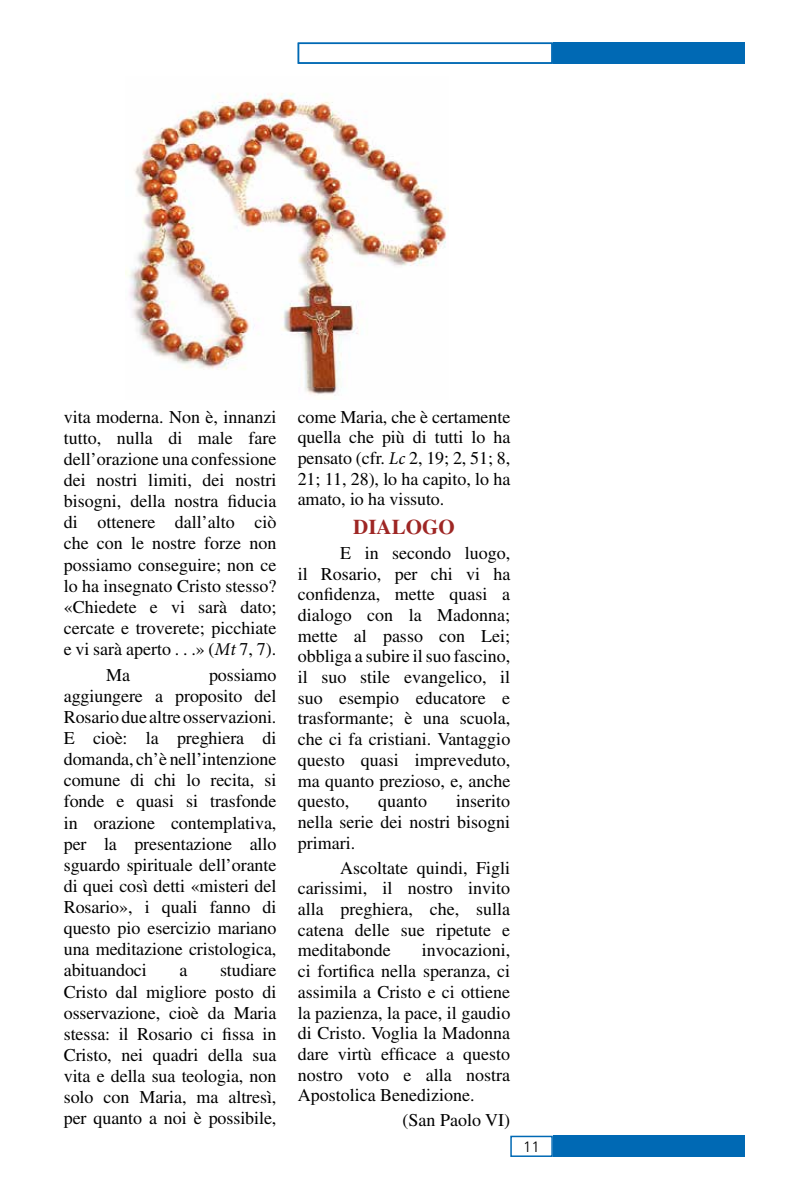
<style>
.page{position:relative;width:808px;height:1191px;background:#fff}
.page>*{position:absolute;margin:0;border:0;box-sizing:border-box;transform-origin:0 0}
.t1{font:700 21px "Times";color:#9e2624}
.t2{font:18px/21.1px "Times";color:#000;text-align:justify}
.t3{font:300 15px "Frutiger";color:#000}
.s1{font-family:"Minion Pro";font-style:italic}
</style>
<div class="page">
<div style="left:510px;top:1135px;width:43px;height:22px;border:2px solid #0069b4"></div>
<div style="left:553px;top:1135px;width:191px;height:22px;background:#0069b4"></div>
<div style="left:553px;top:43px;width:191px;height:21px;background:#0069b4"></div>
<img style="left:126px;top:93px;width:321px;height:302px">
<div style="left:298px;top:43px;width:255px;height:21px;border:2px solid #0069b4"></div>
<p class="t2" style="left:64px;top:406px;width:214px">vita moderna. Non è, innanzi tutto, nulla di male fare dell’orazione una confessione dei nostri limiti, dei nostri bisogni, della nostra fiducia di ottenere dall’alto ciò che con le nostre forze non possiamo conseguire; non ce lo ha insegnato Cristo stesso? «Chiedete e vi sarà dato; cercate e troverete; picchiate e vi sarà aperto . . .» (<span class="s1">Mt</span> 7, 7).</p>
<p class="t2" style="left:106px;top:664px;width:25px">Ma</p>
<p class="t2" style="left:64px;top:664px;width:214px;text-indent:145px">possiamo aggiungere a proposito del Rosario due altre osservazioni.<br>E cioè: la preghiera di domanda, ch’è nell’intenzione comune di chi lo recita, si fonde e quasi si trasfonde in orazione contemplativa, per la presentazione allo sguardo spirituale dell’orante di quei così detti «misteri del Rosario», i quali fanno di questo pio esercizio mariano una meditazione cristologica, abituandoci</p>
<p class="t2" style="left:64px;top:959px;width:214px;text-indent:156px">studiare Cristo dal migliore posto di osservazione, cioè da Maria stessa: il Rosario ci fissa in Cristo, nei quadri della sua vita e della sua teologia, non solo con Maria, ma altresì, per quanto a noi è possibile,</p>
<p class="t2" style="left:179px;top:959px;width:9px">a</p>
<p class="t2" style="left:298px;top:406px;width:214px;line-height:20.7px">come Maria, che è certamente quella che più di tutti lo ha pensato (cfr. <span class="s1">Lc</span> 2, 19; 2, 51; 8, 21; 11, 28), lo ha capito, lo ha amato, io ha vissuto.</p>
<p class="t1" style="left:353px;top:514px;width:103px">DIALOGO</p>
<p class="t2" style="left:298px;top:542px;width:214px;line-height:20.7px;text-indent:43px">E in secondo luogo, il Rosario, per chi vi ha confidenza, mette quasi a dialogo con la Madonna; mette al passo con Lei; obbliga a subire il suo fascino, il suo stile evangelico, il suo esempio educatore e trasformante; è una scuola, che ci fa cristiani. Vantaggio questo quasi impreveduto, ma quanto prezioso, e, anche questo,</p>
<p class="t2" style="left:298px;top:791px;width:214px;line-height:20.7px;text-indent:159px">inserito nella serie dei nostri bisogni primari.</p>
<p class="t2" style="left:298px;top:857px;width:214px;line-height:20.7px;text-indent:43px">Ascoltate quindi, Figli carissimi, il nostro invito alla preghiera, che, sulla catena delle sue ripetute e meditabonde</p>
<p class="t2" style="left:378px;top:790px;width:50px">quanto</p>
<p class="t2" style="left:298px;top:940px;width:214px;line-height:20.7px;text-indent:124px">invocazioni, ci fortifica nella speranza, ci assimila a Cristo e ci ottiene la pazienza, la pace, il gaudio di Cristo. Voglia la Madonna dare virtù efficace a questo nostro voto e alla nostra Apostolica Benedizione.</p>
<p class="t2" style="left:403px;top:1109px;width:109px">(San Paolo VI)</p>
<p class="t3" style="left:523px;top:1137px;width:18px">11</p>
</div>
